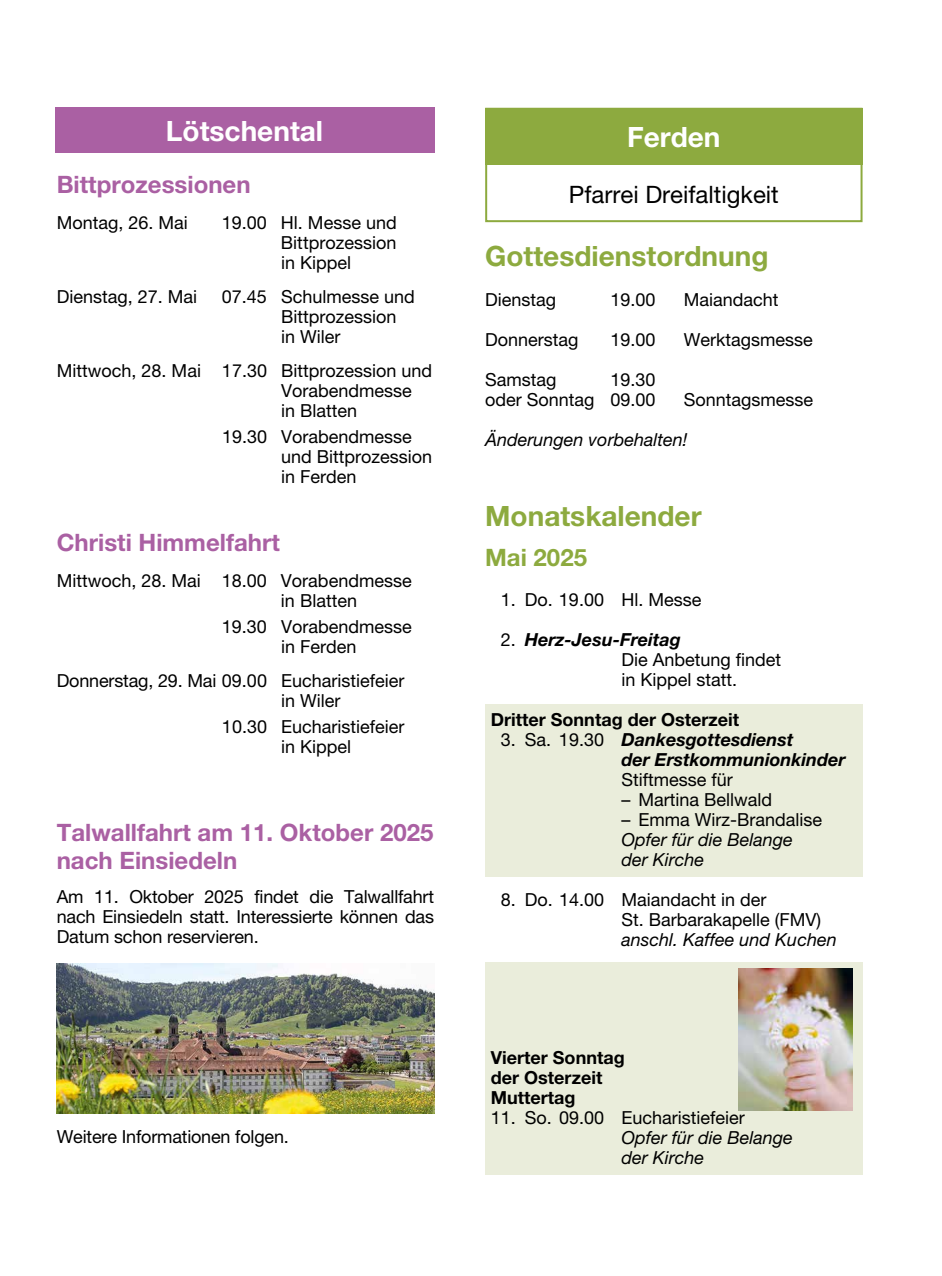
<style>
.page{position:relative;width:942px;height:1276px;background:#fff}
.page>*{position:absolute;margin:0;border:0;box-sizing:border-box;transform-origin:0 0}
.t1{font:700 28px "Helvetica Neue LT Pro";color:#8daa3f}
.t2{font:700 28px "Helvetica Neue LT Pro";color:#fff}
.t3{font:700 24px/28px "Helvetica Neue LT Pro";color:#aa60a3}
.t4{font:24px "Helvetica Neue LT Pro";color:#000}
.t5{font:700 24px "Helvetica Neue LT Pro";color:#8daa3f}
.t6{font:18px/20px "Helvetica Neue LT Pro";color:#000}
.t7{font:italic 18px/20px "Helvetica Neue LT Pro";color:#000}
.t8{font:700 18px/20px "Helvetica Neue LT Pro";color:#000}
.t9{font:italic 700 18px/20px "Helvetica Neue LT Pro";color:#000}
.s1{font-weight:700;font-style:italic}
.s2{font-weight:400;font-style:normal}
</style>
<div class="page">
<div style="left:485px;top:704px;width:377px;height:33px;background:#eaeddb"></div>
<div style="left:485px;top:724px;width:377px;height:53px;background:#eaeddb"></div>
<div style="left:485px;top:764px;width:377px;height:33px;background:#eaeddb"></div>
<div style="left:485px;top:784px;width:377px;height:33px;background:#eaeddb"></div>
<div style="left:485px;top:804px;width:377px;height:33px;background:#eaeddb"></div>
<div style="left:485px;top:824px;width:377px;height:53px;background:#eaeddb"></div>
<div style="left:485px;top:962px;width:377px;height:33px;background:#eaeddb"></div>
<div style="left:485px;top:982px;width:377px;height:33px;background:#eaeddb"></div>
<div style="left:485px;top:1002px;width:377px;height:33px;background:#eaeddb"></div>
<div style="left:485px;top:1022px;width:377px;height:33px;background:#eaeddb"></div>
<div style="left:485px;top:1042px;width:377px;height:33px;background:#eaeddb"></div>
<div style="left:485px;top:1062px;width:377px;height:33px;background:#eaeddb"></div>
<div style="left:485px;top:1082px;width:377px;height:33px;background:#eaeddb"></div>
<div style="left:485px;top:1102px;width:377px;height:33px;background:#eaeddb"></div>
<div style="left:485px;top:1122px;width:377px;height:53px;background:#eaeddb"></div>
<img style="left:738px;top:969px;width:113px;height:141px">
<div style="left:485px;top:108px;width:377px;height:114px;border:2px solid #8daa3f"></div>
<div style="left:485px;top:108px;width:377px;height:57px;background:#8daa3f"></div>
<div style="left:55px;top:108px;width:379px;height:45px;background:#aa60a3"></div>
<img style="left:57px;top:963px;width:377px;height:150px">
<h1 class="t2" style="left:166px;top:113px;width:159px">Lötschental</h1>
<h2 class="t3" style="left:57px;top:170px;width:195px">Bittprozessionen</h2>
<p class="t6" style="left:57px;top:212px;width:133px">Montag, 26. Mai</p>
<p class="t6" style="left:281px;top:212px;width:117px;text-align:justify;text-indent:-59px">19.00 Hl. Messe und Bittprozession in Kippel</p>
<p class="t6" style="left:57px;top:286px;width:142px">Dienstag, 27. Mai</p>
<p class="t6" style="left:281px;top:286px;width:135px;text-indent:-59px">07.45 Schulmesse und<br>Bittprozession in Wiler</p>
<p class="t6" style="left:281px;top:360px;width:152px;text-indent:-224px">Mittwoch, 28. Mai 17.30 Bittprozession und<br>Vorabendmesse<br>in Blatten</p>
<p class="t6" style="left:281px;top:426px;width:153px;text-indent:-59px">19.30 Vorabendmesse und Bittprozession in Ferden</p>
<h2 class="t3" style="left:57px;top:528px;width:224px">Christi Himmelfahrt</h2>
<p class="t6" style="left:281px;top:570px;width:132px;text-indent:-224px">Mittwoch, 28. Mai 18.00 Vorabendmesse in Blatten</p>
<p class="t6" style="left:222px;top:616px;width:191px;text-align:center">19.30 Vorabendmesse in Ferden</p>
<p class="t6" style="left:281px;top:670px;width:125px;text-indent:-224px">Donnerstag, 29. Mai 09.00 Eucharistiefeier in Wiler</p>
<p class="t6" style="left:222px;top:716px;width:184px;text-align:center">10.30 Eucharistiefeier in Kippel</p>
<h2 class="t3" style="left:57px;top:818px;width:378px">Talwallfahrt am 11. Oktober 2025 nach Einsiedeln</h2>
<p class="t6" style="left:57px;top:886px;width:379px;text-align:justify">Am 11. Oktober 2025 findet die Talwallfahrt nach Einsiedeln statt. Interessierte können das Datum schon reservieren.</p>
<p class="t6" style="left:57px;top:1126px;width:233px">Weitere Informationen folgen.</p>
<h1 class="t2" style="left:627px;top:120px;width:95px">Ferden</h1>
<h2 class="t4" style="left:568px;top:180px;width:211px">Pfarrei Dreifaltigkeit</h2>
<h1 class="t1" style="left:485px;top:238px;width:285px">Gottesdienstordnung</h1>
<p class="t6" style="left:485px;top:289px;width:73px">Dienstag</p>
<p class="t6" style="left:610px;top:289px;width:47px">19.00</p>
<p class="t6" style="left:683px;top:289px;width:96px">Maiandacht</p>
<p class="t6" style="left:485px;top:329px;width:95px">Donnerstag</p>
<p class="t6" style="left:610px;top:329px;width:47px">19.00</p>
<p class="t6" style="left:683px;top:329px;width:131px">Werktagsmesse</p>
<p class="t6" style="left:485px;top:369px;width:73px">Samstag</p>
<p class="t6" style="left:485px;top:369px;width:172px;text-align:right">19.30<br>oder Sonntag 09.00</p>
<p class="t6" style="left:683px;top:389px;width:131px">Sonntagsmesse</p>
<p class="t7" style="left:485px;top:429px;width:204px">Änderungen vorbehalten!</p>
<h1 class="t1" style="left:485px;top:498px;width:218px">Monatskalender</h1>
<h2 class="t5" style="left:485px;top:542px;width:103px">Mai 2025</h2>
<p class="t6" style="left:500px;top:589px;width:202px">1. Do. 19.00 Hl. Messe</p>
<p class="t6" style="left:621px;top:629px;width:161px;text-indent:-120px">2. <span class="s1">Herz-Jesu-Freitag<br></span>Die Anbetung findet in Kippel statt.</p>
<p class="t8" style="left:490px;top:709px;width:250px">Dritter Sonntag der Osterzeit</p>
<p class="t9" style="left:621px;top:729px;width:226px;text-indent:-120px"><span class="s2">3. Sa. 19.30</span> Dankesgottesdienst<br>der Erstkommunionkinder</p>
<p class="t6" style="left:621px;top:769px;width:113px">Stiftmesse für</p>
<p class="t6" style="left:621px;top:789px;width:152px">– Martina Bellwald</p>
<p class="t6" style="left:621px;top:809px;width:202px">– Emma Wirz-Brandalise</p>
<p class="t7" style="left:621px;top:829px;width:173px">Opfer für die Belange der Kirche</p>
<p class="t6" style="left:621px;top:889px;width:201px;text-indent:-120px">8. Do. 14.00 Maiandacht in der<br>St. Barbarakapelle (FMV)</p>
<p class="t7" style="left:621px;top:929px;width:217px">anschl. Kaffee und Kuchen</p>
<p class="t8" style="left:490px;top:1047px;width:135px">Vierter Sonntag der Osterzeit<br>Muttertag</p>
<p class="t6" style="left:490px;top:1107px;width:255px">11. So. 09.00 Eucharistiefeier</p>
<p class="t7" style="left:621px;top:1127px;width:173px">Opfer für die Belange der Kirche</p>
</div>
